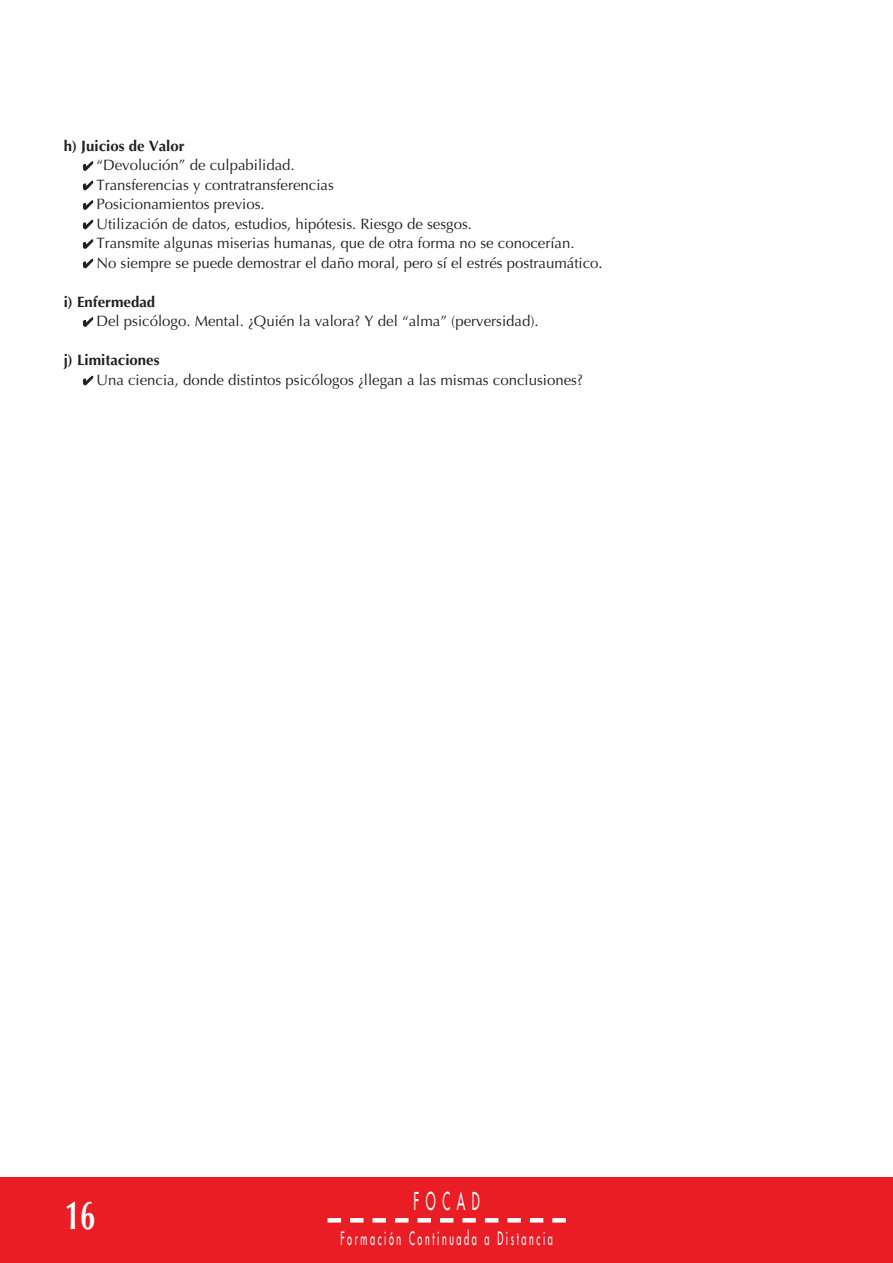
<style>
.page{position:relative;width:893px;height:1263px;background:#fff}
.page>*{position:absolute;margin:0;border:0;box-sizing:border-box;transform-origin:0 0}
.t1{font:700 40.5px "Optima";color:#fff;scale:.67 1}
.t2{font:24px "Futura";letter-spacing:.55em;color:#fff;scale:.5 1}
.t3{font:18px "Futura";letter-spacing:.29em;color:#fff;scale:.5 1}
.t4{font:15px "Optima";color:#231f20}
.t5{font:700 15px "Optima";color:#231f20}
</style>
<div class="page">
<div style="left:0;top:1178px;width:892px;height:85px;background:#ea1d25"></div>
<svg style="left:341px;top:1218px;width:203px;height:5px"></svg>
<div style="left:327px;top:1218px;width:14px;height:5px;background:#fff"></div>
<div style="left:552px;top:1218px;width:14px;height:5px;background:#fff"></div>
<p class="t5" style="left:64px;top:139px;width:122px">h) Juicios de Valor</p>
<p class="t4" style="left:83px;top:159px;width:213px">✔ “Devolución” de culpabilidad.</p>
<p class="t4" style="left:83px;top:178px;width:252px">✔ Transferencias y contratransferencias</p>
<p class="t4" style="left:83px;top:198px;width:183px">✔ Posicionamientos previos.</p>
<p class="t4" style="left:83px;top:217px;width:390px">✔ Utilización de datos, estudios, hipótesis. Riesgo de sesgos.</p>
<p class="t4" style="left:83px;top:237px;width:493px">✔ Transmite algunas miserias humanas, que de otra forma no se conocerían.</p>
<p class="t4" style="left:83px;top:256px;width:521px">✔ No siempre se puede demostrar el daño moral, pero sí el estrés postraumático.</p>
<p class="t5" style="left:64px;top:295px;width:93px">i) Enfermedad</p>
<p class="t4" style="left:83px;top:315px;width:457px">✔ Del psicólogo. Mental. ¿Quién la valora? Y del “alma” (perversidad).</p>
<p class="t5" style="left:64px;top:354px;width:97px">j) Limitaciones</p>
<p class="t4" style="left:83px;top:373px;width:501px">✔ Una ciencia, donde distintos psicólogos ¿llegan a las mismas conclusiones?</p>
<h1 class="t1" style="left:65px;top:1199px;width:46px">16</h1>
<h2 class="t2" style="left:413px;top:1189px;width:134px">FOCAD</h2>
<p class="t3" style="left:340px;top:1230px;width:426px">Formación Continuada a Distancia</p>
</div>
